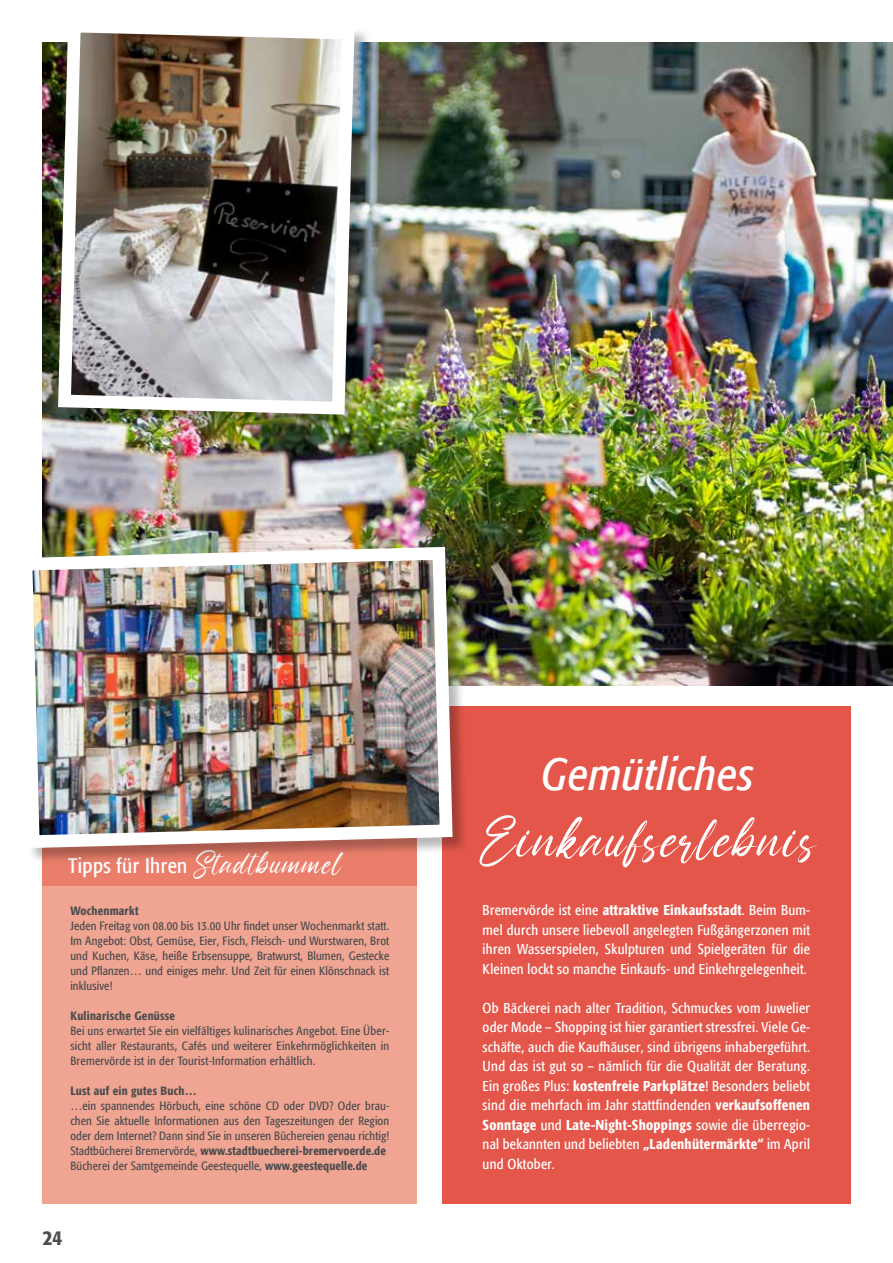
<style>
.page{position:relative;width:893px;height:1263px;background:#fff}
.page>*{position:absolute;margin:0;border:0;box-sizing:border-box;transform-origin:0 0}
.t1{font:73.5px "Nathallis";letter-spacing:.035em;color:#fff}
.t2{font:italic condensed 45px "Formata";letter-spacing:.02em;color:#fff}
.t3{font:condensed 21px "Formata";letter-spacing:.02em;color:#fff}
.t4{font:500 condensed 21px "Formata";color:#4d4d4f}
.t5{font:condensed 14.25px/19.5px "Formata";letter-spacing:.02em;color:#fff;text-align:justify}
.t6{font:condensed 12px/15px "Formata";letter-spacing:.01em;color:#4d4d4f;text-align:justify}
.t7{font:500 condensed 12px "Formata";letter-spacing:.02em;color:#4d4d4f}
.s1{font-family:"Nathallis";font-stretch:normal;font-size:40.5px}
.s2{font-weight:500}
</style>
<div class="page">
<div style="left:442px;top:706px;width:408px;height:497px;background:#e4564a"></div>
<img style="left:43px;top:43px;width:850px;height:642px">
<div style="left:59px;top:20px;width:312px;height:411px;background:#000;opacity:.28"></div>
<img style="left:52px;top:20px;width:309px;height:401px">
<div style="left:43px;top:868px;width:374px;height:335px;background:#f0a592"></div>
<div style="left:43px;top:832px;width:374px;height:54px;background:#ea7e6b"></div>
<div style="left:20px;top:548px;width:449px;height:317px;background:#000;opacity:.28"></div>
<img style="left:20px;top:540px;width:439px;height:315px">
<h3 class="t3" style="left:68px;top:853px;width:274px">Tipps für Ihren <span class="s1">Stadtbummel</span></h3>
<p class="t7" style="left:70px;top:903px;width:70px">Wochenmarkt</p>
<p class="t6" style="left:70px;top:918px;width:320px">Jeden Freitag von 08.00 bis 13.00 Uhr findet unser Wochenmarkt statt.<br>Im Angebot: Obst, Gemüse, Eier, Fisch, Fleisch- und Wurstwaren, Brot und Kuchen, Käse, heiße Erbsensuppe, Bratwurst, Blumen, Gestecke und Pflanzen… und einiges mehr. Und Zeit für einen Klönschnack ist inklusive!</p>
<p class="t7" style="left:70px;top:1008px;width:106px">Kulinarische Genüsse</p>
<p class="t6" style="left:70px;top:1023px;width:320px">Bei uns erwartet Sie ein vielfältiges kulinarisches Angebot. Eine Über&shy;sicht aller Restaurants, Cafés und weiterer Einkehrmöglichkeiten in Bremervörde ist in der Tourist-Information erhältlich.</p>
<p class="t7" style="left:70px;top:1083px;width:128px">Lust auf ein gutes Buch…</p>
<p class="t6" style="left:70px;top:1098px;width:320px;text-align:left">…ein spannendes Hörbuch, eine schöne CD oder DVD? Oder brau&shy;chen Sie aktuelle Informationen aus den Tageszeitungen der Region oder dem Internet? Dann sind Sie in unseren Büchereien genau richtig!<br>Stadtbücherei Bremervörde, <span class="s2">www.stadtbuecherei-bremervoerde.de </span>Bücherei der Samtgemeinde Geestequelle, <span class="s2">www.geestequelle.de</span></p>
<h3 class="t4" style="left:43px;top:1225px;width:22px">24</h3>
<h2 class="t2" style="left:541px;top:748px;width:214px">Gemütliches</h2>
<h1 class="t1" style="left:480px;top:806px;width:337px">Einkaufserlebnis</h1>
<p class="t5" style="left:483px;top:900px;width:329px">Bremervörde ist eine <span class="s2">attraktive Einkaufsstadt</span>. Beim Bum&shy;mel durch unsere liebevoll angelegten Fußgängerzonen mit ihren Wasserspielen, Skulpturen und Spielgeräten für die Kleinen lockt so manche Einkaufs- und Einkehrgelegenheit.</p>
<p class="t5" style="left:483px;top:998px;width:329px">Ob Bäckerei nach alter Tradition, Schmuckes vom Juwelier oder Mode – Shopping ist hier garantiert stressfrei. Viele Ge&shy;schäfte, auch die Kaufhäuser, sind übrigens inhabergeführt.<br>Und das ist gut so – nämlich für die Qualität der Beratung.<br>Ein großes Plus: <span class="s2">kostenfreie Parkplätze</span>! Besonders beliebt sind die mehrfach im Jahr stattfindenden <span class="s2">verkaufsoffenen Sonntage</span> und <span class="s2">Late-Night-Shoppings</span> sowie die überregio&shy;nal bekannten und beliebten <span class="s2">„Ladenhütermärkte“</span> im April und Oktober.</p>
</div>
